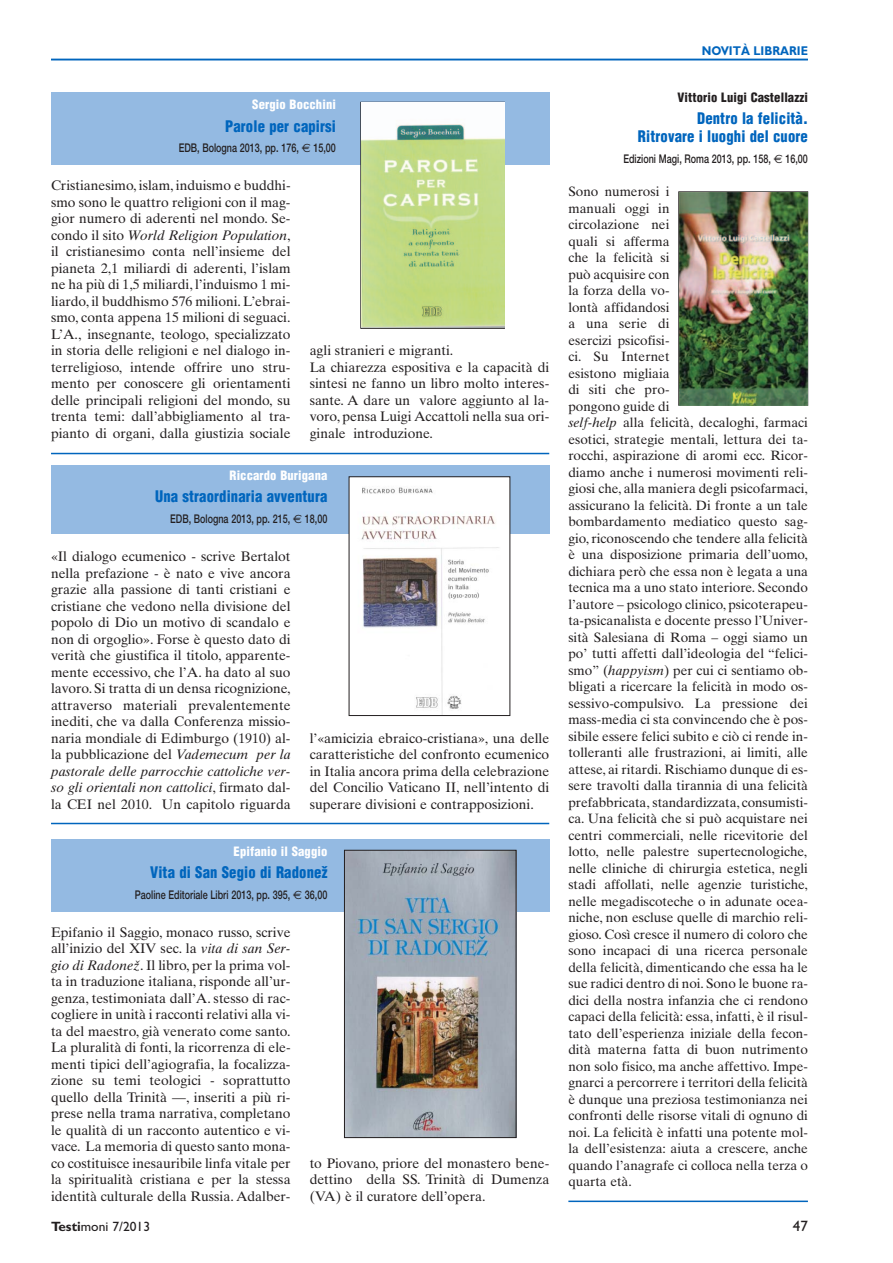
<style>
.page{position:relative;width:893px;height:1263px;background:#fff}
.page>*{position:absolute;margin:0;border:0;box-sizing:border-box;transform-origin:0 0}
.t1{font:900 condensed 15.6px/18px "Helvetica";letter-spacing:.01em;color:#0065bd;text-align:right;scale:.94 1}
.t2{font:15px "Gill Sans";color:#231f20}
.t3{font:13.8px/16.5px "Times Ten";color:#231f20;text-align:justify}
.t4{font:13.5px/16.5px "Times Ten";color:#231f20}
.t5{font:13.5px "Gill Sans";color:#231f20}
.t6{font:700 12.75px "Gill Sans";color:#0065bd;scale:.9 1}
.t7{font:900 condensed 12.6px "Helvetica";letter-spacing:.01em;color:#fff}
.t8{font:900 condensed 12.6px "Helvetica";letter-spacing:.01em;color:#231f20}
.t9{font:500 12px "Helvetica Neue";color:#231f20;scale:.75 1}
.s1{font-family:"Euro Sans";font-weight:400}
.s2{font-style:italic}
.s3{font-weight:700}
</style>
<div class="page">
<hr style="left:51px;top:59px;width:757px;height:1px;background:#0065bd">
<div style="left:51px;top:93px;width:498px;height:72px;background:#94bae2"></div>
<div style="left:360px;top:102px;width:145px;height:227px;border:1px solid #231f20"></div>
<img style="left:361px;top:103px;width:143px;height:225px">
<hr style="left:51px;top:453px;width:498px;height:1px;background:#0065bd">
<hr style="left:51px;top:823px;width:498px;height:1px;background:#0065bd">
<div style="left:51px;top:839px;width:498px;height:72px;background:#94bae2"></div>
<img style="left:346px;top:852px;width:168px;height:284px">
<div style="left:344px;top:850px;width:172px;height:288px;border:1px solid #231f20"></div>
<div style="left:51px;top:466px;width:498px;height:68px;background:#94bae2"></div>
<img style="left:351px;top:478px;width:157px;height:236px">
<div style="left:349px;top:476px;width:161px;height:240px;border:1px solid #231f20"></div>
<img style="left:679px;top:192px;width:128px;height:213px">
<hr style="left:568px;top:1200px;width:240px;height:2px;background:#0065bd">
<p class="t7" style="left:252px;top:100px;width:85px">Sergio Bocchini</p>
<p class="t1" style="left:225px;top:118px;width:119px">Parole per capirsi</p>
<p class="t9" style="left:179px;top:144px;width:211px">EDB, Bologna 2013, pp. 176, <span class="s1">€</span> 15,00</p>
<p class="t3" style="left:51px;top:178px;width:241px">Cristianesimo, islam, induismo e buddhi&shy;smo sono le quattro religioni con il mag&shy;gior numero di aderenti nel mondo. Se&shy;condo il sito <span class="s2">World Religion Population</span>, il cristianesimo conta nell’insieme del pianeta 2,1 miliardi di aderenti, l’islam ne ha più di 1,5 miliardi, l’induismo 1 mi&shy;liardo, il buddhismo 576 milioni. L’ebrai&shy;smo, conta appena 15 milioni di seguaci.<br>L’A., insegnante, teologo, specializzato in storia delle religioni e nel dialogo in&shy;terreligioso, intende offrire uno stru&shy;mento per conoscere gli orientamenti delle principali religioni del mondo, su trenta temi: dall’abbigliamento al tra&shy;pianto di organi, dalla giustizia sociale</p>
<p class="t3" style="left:310px;top:344px;width:241px;text-align:left">agli stranieri e migranti.<br>La chiarezza espositiva e la capacità di sintesi ne fanno un libro molto interes&shy;sante. A dare un valore aggiunto al la&shy;voro, pensa Luigi Accattoli nella sua ori&shy;ginale introduzione.</p>
<p class="t7" style="left:230px;top:471px;width:99px">Riccardo Burigana</p>
<p class="t1" style="left:155px;top:489px;width:185px">Una straordinaria avventura</p>
<p class="t9" style="left:170px;top:514px;width:211px">EDB, Bologna 2013, pp. 215, <span class="s1">€</span> 18,00</p>
<p class="t3" style="left:51px;top:550px;width:241px">«Il dialogo ecumenico - scrive Bertalot nella prefazione - è nato e vive ancora grazie alla passione di tanti cristiani e cristiane che vedono nella divisione del popolo di Dio un motivo di scandalo e non di orgoglio». Forse è questo dato di verità che giustifica il titolo, apparente&shy;mente eccessivo, che l’A. ha dato al suo lavoro. Si tratta di un densa ricognizione, attraverso materiali prevalentemente inediti, che va dalla Conferenza missio&shy;naria mondiale di Edimburgo (1910) al&shy;la pubblicazione del <span class="s2">Vademecum per la pastorale delle parrocchie cattoliche ver&shy;so gli orientali non cattolici</span>, firmato dal&shy;la CEI nel 2010. Un capitolo riguarda</p>
<p class="t3" style="left:310px;top:731px;width:241px">l’«amicizia ebraico-cristiana», una delle caratteristiche del confronto ecumenico in Italia ancora prima della celebrazione del Concilio Vaticano II, nell’intento di superare divisioni e contrapposizioni.</p>
<p class="t7" style="left:234px;top:846px;width:95px">Epifanio il Saggio</p>
<p class="t1" style="left:150px;top:865px;width:190px">Vita di San Segio di Radonež</p>
<p class="t9" style="left:135px;top:890px;width:258px">Paoline Editoriale Libri 2013, pp. 395, <span class="s1">€</span> 36,00</p>
<p class="t3" style="left:51px;top:925px;width:241px">Epifanio il Saggio, monaco russo, scrive all’inizio del XIV sec. la <span class="s2">vita di san Ser&shy;gio di Radonež</span>. Il libro, per la prima vol&shy;ta in traduzione italiana, risponde all’ur&shy;genza, testimoniata dall’A. stesso di rac&shy;cogliere in unità i racconti relativi alla vi&shy;ta del maestro, già venerato come santo.<br>La pluralità di fonti, la ricorrenza di ele&shy;menti tipici dell’agiografia, la focalizza&shy;zione su temi teologici - soprattutto quello della Trinità —, inseriti a più ri&shy;prese nella trama narrativa, completano le qualità di un racconto autentico e vi&shy;vace. La memoria di questo santo mona&shy;co costituisce inesauribile linfa vitale per la spiritualità cristiana e per la stessa identità culturale della Russia. Adalber-</p>
<p class="t3" style="left:310px;top:1156px;width:241px">to Piovano, priore del monastero bene&shy;dettino della SS. Trinità di Dumenza (VA) è il curatore dell’opera.</p>
<p class="t6" style="left:702px;top:46px;width:120px">NOVITÀ LIBRARIE</p>
<p class="t8" style="left:677px;top:92px;width:132px">Vittorio Luigi Castellazzi</p>
<p class="t1" style="left:638px;top:111px;width:182px">Dentro la felicità.<br>Ritrovare i luoghi del cuore</p>
<p class="t9" style="left:623px;top:154px;width:247px">Edizioni Magi, Roma 2013, pp. 158, <span class="s1">€</span> 16,00</p>
<p class="t4" style="left:568px;top:185px;width:241px">Sono numerosi i<br>manuali oggi in<br>circolazione nei<br>quali si afferma<br>che la felicità si<br>può acquisire con<br>la forza della vo-<br>lontà affidandosi<br>a una serie di<br>esercizi psicofisi-<br>ci. Su Internet<br>esistono migliaia<br>di siti che pro-<br>pongono guide di<br><span class="s2">self-help</span> alla felicità, decaloghi, farmaci esotici, strategie mentali, lettura dei ta&shy;rocchi, aspirazione di aromi ecc. Ricor&shy;diamo anche i numerosi movimenti reli&shy;giosi che, alla maniera degli psicofarmaci, assicurano la felicità. Di fronte a un tale bombardamento mediatico questo sag&shy;gio, riconoscendo che tendere alla felicità è una disposizione primaria dell’uomo, dichiara però che essa non è legata a una tecnica ma a uno stato interiore. Secondo l’autore – psicologo clinico, psicoterapeu&shy;ta-psicanalista e docente presso l’Univer&shy;sità Salesiana di Roma – oggi siamo un po’ tutti affetti dall’ideologia del “felici&shy;smo” (<span class="s2">happyism</span>) per cui ci sentiamo ob&shy;bligati a ricercare la felicità in modo os&shy;sessivo-compulsivo. La pressione dei mass-media ci sta convincendo che è pos&shy;sibile essere felici subito e ciò ci rende in&shy;tolleranti alle frustrazioni, ai limiti, alle attese, ai ritardi. Rischiamo dunque di es&shy;sere travolti dalla tirannia di una felicità prefabbricata, standardizzata, consumisti&shy;ca. Una felicità che si può acquistare nei centri commerciali, nelle ricevitorie del lotto, nelle palestre supertecnologiche, nelle cliniche di chirurgia estetica, negli stadi affollati, nelle agenzie turistiche, nelle megadiscoteche o in adunate ocea&shy;niche, non escluse quelle di marchio reli&shy;gioso. Così cresce il numero di coloro che sono incapaci di una ricerca personale della felicità, dimenticando che essa ha le sue radici dentro di noi. Sono le buone ra&shy;dici della nostra infanzia che ci rendono capaci della felicità: essa, infatti, è il risul&shy;tato dell’esperienza iniziale della fecon&shy;dità materna fatta di buon nutrimento non solo fisico, ma anche affettivo. Impe&shy;gnarci a percorrere i territori della felicità è dunque una preziosa testimonianza nei confronti delle risorse vitali di ognuno di noi. La felicità è infatti una potente mol&shy;la dell’esistenza: aiuta a crescere, anche quando l’anagrafe ci colloca nella terza o quarta età.</p>
<p class="t5" style="left:51px;top:1222px;width:101px"><span class="s3">Testi</span>moni 7/2013</p>
<p class="t2" style="left:793px;top:1221px;width:16px">47</p>
</div>
